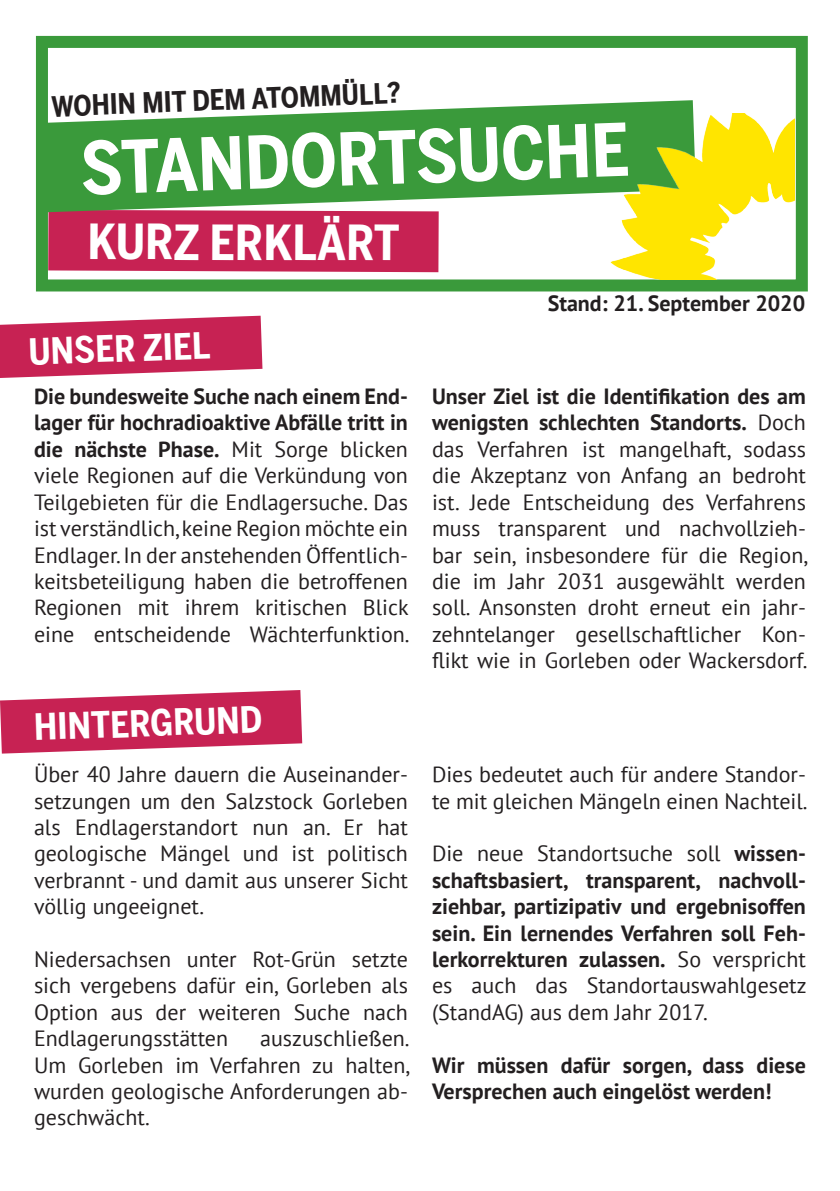
<style>
.page{position:relative;width:840px;height:1191px;background:#fff}
.page>*{position:absolute;margin:0;border:0;box-sizing:border-box;transform-origin:0 0}
.Normaler_Text{font:700 72px "Benton Sans Cond";color:#fff}
.Normaler_Text-2{font:700 48px "Benton Sans Cond";letter-spacing:-.005em;color:#fff}
.Normaler_Text-3{font:700 36px "Benton Sans Cond";color:#fff}
.Normaler_Text-4{font:700 28px "Benton Sans Cond";color:#231f20}
.t1{font:22px/26.4px "PT Sans";color:#231f20;text-align:justify}
.t2{font:700 22px/26.4px "PT Sans";color:#231f20;text-align:justify}
.s1{font-weight:700}
.s2{font-weight:400}
</style>
<div class="page">
<div style="left:36px;top:36px;width:771px;height:255px;background:#fff;border:12px solid #3a9a3b"></div>
<div style="left:48px;top:212px;width:390px;height:60px;background:#c72253"></div>
<svg style="left:0;top:690px;width:302px;height:63px;background:#cf456e"></svg>
<svg style="left:0;top:316px;width:262px;height:62px;background:#ce416b"></svg>
<svg style="left:40px;top:100px;width:654px;height:112px;fill:#3a9a3b"></svg>
<img style="left:609px;top:113px;width:185px;height:167px">
<p class="Normaler_Text-4" style="left:51px;top:89px;width:351px;rotate:-2deg">WOHIN MIT DEM ATOMMÜLL?</p>
<p class="Normaler_Text" style="left:79px;top:126px;width:550px;rotate:-2deg">STANDORTSUCHE</p>
<p class="Normaler_Text-2" style="left:87px;top:214px;width:313px">KURZ ERKLÄRT</p>
<p class="Normaler_Text-3" style="left:28px;top:330px;width:183px;rotate:-2deg">UNSER ZIEL</p>
<p class="t2" style="left:547px;top:290px;width:259px">Stand: 21. September 2020</p>
<p class="t1" style="left:34px;top:382px;width:377px"><span class="s1">Die bundesweite Suche nach einem End&shy;lager für hochradioaktive Abfälle tritt in die nächste Phase.</span> Mit Sorge blicken viele Regionen auf die Verkündung von Teilgebieten für die Endlagersuche. Das ist verständlich, keine Region möchte ein Endlager. In der anstehenden Öffentlich&shy;keitsbeteiligung haben die betroffenen Regionen mit ihrem kritischen Blick eine entscheidende Wächterfunktion.</p>
<p class="t1" style="left:432px;top:382px;width:377px;text-align:left"><span class="s1">Unser Ziel ist die Identifikation des am wenigsten schlechten Standorts.</span> Doch das Verfahren ist mangelhaft, sodass die Akzeptanz von Anfang an bedroht ist. Jede Entscheidung des Verfahrens muss transparent und nachvollzieh&shy;bar sein, insbesondere für die Region, die im Jahr 2031 ausgewählt werden soll. Ansonsten droht erneut ein jahr&shy;zehntelanger gesellschaftlicher Kon&shy;flikt wie in Gorleben oder Wackersdorf.</p>
<p class="Normaler_Text-3" style="left:33px;top:706px;width:230px;rotate:-2deg">HINTERGRUND</p>
<p class="t1" style="left:34px;top:760px;width:375px">Über 40 Jahre dauern die Auseinander&shy;setzungen um den Salzstock Gorleben als Endlagerstandort nun an. Er hat geologische Mängel und ist politisch verbrannt - und damit aus unserer Sicht völlig ungeeignet.</p>
<p class="t1" style="left:34px;top:945px;width:375px">Niedersachsen unter Rot-Grün setzte sich vergebens dafür ein, Gorleben als Option aus der weiteren Suche nach Endlagerungsstätten</p>
<p class="t1" style="left:34px;top:1024px;width:377px;text-indent:226px">auszuschließen.<br>Um Gorleben im Verfahren zu halten, wurden geologische Anforderungen ab&shy;geschwächt.</p>
<p class="t1" style="left:432px;top:760px;width:377px">Dies bedeutet auch für andere Standor&shy;te mit gleichen Mängeln einen Nachteil.</p>
<p class="t2" style="left:432px;top:840px;width:376px"><span class="s2">Die neue Standortsuche soll</span> wissen&shy;schaftsbasiert, transparent, nachvoll&shy;ziehbar, partizipativ und ergebnisoffen sein. Ein lernendes Verfahren soll Feh&shy;lerkorrekturen zulassen. <span class="s2">So verspricht es auch das Standortauswahlgesetz (StandAG) aus dem Jahr 2017.</span></p>
<p class="t2" style="left:432px;top:1051px;width:375px">Wir müssen dafür sorgen, dass diese<br>Versprechen auch eingelöst werden!</p>
</div>
